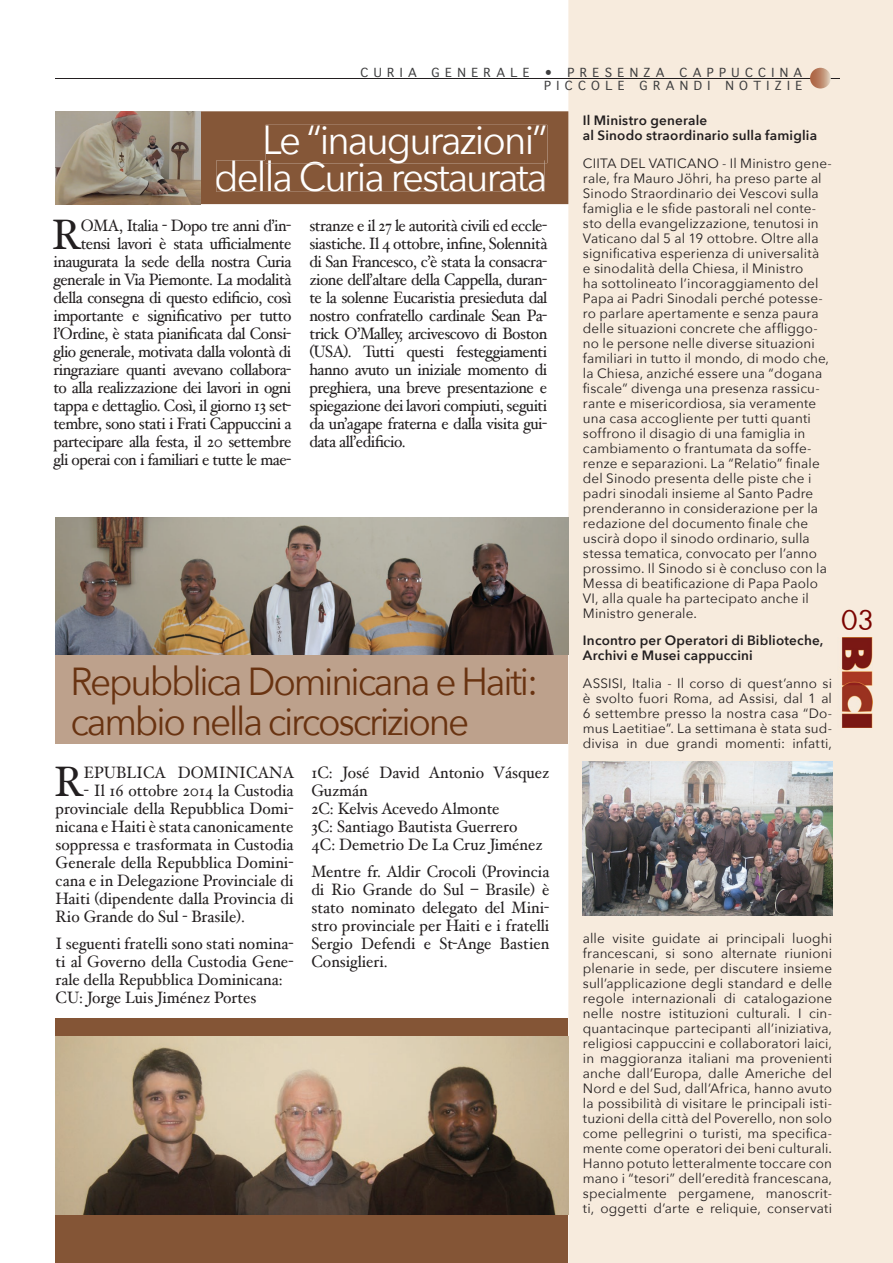
<style>
.page{position:relative;width:893px;height:1263px;background:#fff}
.page>*{position:absolute;margin:0;border:0;box-sizing:border-box;transform-origin:0 0}
.t1{font:42.6px "Hoefler Text";color:#231f20;scale:.95 1}
.t2{font:40.5px/37.5px "Avenir Next";letter-spacing:-.05em;color:#fff;text-align:right;scale:.95 1}
.t3{font:39px/40.5px "Avenir Next";letter-spacing:-.06em;color:#693311;scale:.95 1}
.t4{font:27px "Futura";color:#7b0300}
.t5{font:16.5px/18px "Hoefler Text";letter-spacing:-.03em;color:#231f20;text-align:justify;scale:.95 1}
.t6{font:16.5px/18px "Hoefler Text";color:#231f20;scale:.95 1}
.t7{font:13.5px/15px "Avenir Next";letter-spacing:.01em;color:#231f20;text-align:justify}
.t8{font:600 13.5px/15px "Avenir Next";letter-spacing:.015em;color:#231f20}
.t9{font:12px/13.5px "Geneva";letter-spacing:.45em;color:#3e3e3f;text-align:right}
</style>
<div class="page">
<div style="left:568px;top:0;width:325px;height:1263px;background:#f7ebdd"></div>
<img style="left:837px;top:638px;width:35px;height:90px">
<div style="left:56px;top:1018px;width:512px;height:245px;background:#845536"></div>
<hr style="left:55px;top:79px;width:784px;height:1px;background:#231f20">
<svg style="left:810px;top:68px;width:21px;height:21px"></svg>
<div style="left:56px;top:523px;width:512px;height:220px;background:#bda18c"></div>
<img style="left:56px;top:518px;width:512px;height:137px">
<div style="left:200px;top:111px;width:368px;height:93px;background:#855738"></div>
<div style="left:216px;top:125px;width:331px;height:67px;background:#855738"></div>
<hr style="left:266px;top:160px;width:278px;height:3px;background:#fff">
<img style="left:56px;top:111px;width:144px;height:93px">
<img style="left:56px;top:1036px;width:512px;height:178px">
<img style="left:583px;top:761px;width:249px;height:154px">
<p class="t9" style="left:361px;top:66px;width:443px">CURIA GENERALE • PRESENZA CAPPUCCINA<br>PICCOLE GRANDI NOTIZIE</p>
<h2 class="t2" style="left:214px;top:119px;width:352px">Le “inaugurazioni” della Curia restaurata</h2>
<p class="t5" style="left:53px;top:216px;width:252px;text-align:right">OMA, Italia - Dopo tre anni d’in&shy;tensi lavori è stata ufficialmente inaugurata la sede della nostra Curia generale in Via Piemonte. La modalità della consegna di questo edificio, così importante e significativo per tutto l’Ordine, è stata pianificata dal Consi&shy;glio generale, motivata dalla volontà di ringraziare quanti avevano collabora&shy;to alla realizzazione dei lavori in ogni tappa e dettaglio. Così, il giorno 13 set&shy;tembre, sono stati i Frati Cappuccini a partecipare alla festa, il 20 settembre gli operai con i familiari e tutte le mae-</p>
<p class="t5" style="left:309px;top:216px;width:252px">stranze e il 27 le autorità civili ed eccle&shy;siastiche. Il 4 ottobre, infine, Solennità di San Francesco, c’è stata la consacra&shy;zione dell’altare della Cappella, duran&shy;te la solenne Eucaristia presieduta dal nostro confratello cardinale Sean Pa&shy;trick O’Malley, arcivescovo di Boston (USA). Tutti questi festeggiamenti hanno avuto un iniziale momento di preghiera, una breve presentazione e spiegazione dei lavori compiuti, seguiti da un’agape fraterna e dalla visita gui&shy;data all’edificio.</p>
<h1 class="t1" style="left:52px;top:209px;width:33px">R</h1>
<h3 class="t3" style="left:71px;top:659px;width:494px">Repubblica Dominicana e Haiti: cambio nella circoscrizione</h3>
<h1 class="t1" style="left:54px;top:757px;width:33px">R</h1>
<p class="t6" style="left:84px;top:763px;width:223px">EPUBLICA DOMINICANA</p>
<p class="t5" style="left:56px;top:781px;width:252px;text-indent:28px">- Il 16 ottobre 2014 la Custodia provinciale della Repubblica Domi&shy;nicana e Haiti è stata canonicamente soppressa e trasformata in Custodia Generale della Repubblica Domini&shy;cana e in Delegazione Provinciale di Haiti (dipendente dalla Provincia di Rio Grande do Sul - Brasile).</p>
<p class="t6" style="left:56px;top:934px;width:252px">I seguenti fratelli sono stati nomina&shy;ti al Governo della Custodia Gene&shy;rale della Repubblica Dominicana:<br>CU: Jorge Luis Jiménez Portes</p>
<p class="t6" style="left:311px;top:763px;width:252px">1C: José David Antonio Vásquez<br>Guzmán<br>2C: Kelvis Acevedo Almonte<br>3C: Santiago Bautista Guerrero<br>4C: Demetrio De La Cruz Jiménez</p>
<p class="t5" style="left:311px;top:862px;width:252px">Mentre fr. Aldir Crocoli (Provincia di Rio Grande do Sul – Brasile) è stato nominato delegato del Mini&shy;stro provinciale per Haiti e i fratelli Sergio Defendi e St-Ange Bastien Consiglieri.</p>
<p class="t8" style="left:583px;top:112px;width:236px">Il Ministro generale<br>al Sinodo straordinario sulla famiglia</p>
<p class="t7" style="left:583px;top:155px;width:250px;text-align:left">CIITA DEL VATICANO - Il Ministro gene&shy;rale, fra Mauro Jöhri, ha preso parte al Sinodo Straordinario dei Vescovi sulla famiglia e le sfide pastorali nel conte&shy;sto della evangelizzazione, tenutosi in Vaticano dal 5 al 19 ottobre. Oltre alla significativa esperienza di universalità<br>e sinodalità della Chiesa, il Ministro<br>ha sottolineato l’incoraggiamento del Papa ai Padri Sinodali perché potesse&shy;ro parlare apertamente e senza paura delle situazioni concrete che affliggo&shy;no le persone nelle diverse situazioni familiari in tutto il mondo, di modo che, la Chiesa, anziché essere una “dogana fiscale” divenga una presenza rassicu&shy;rante e misericordiosa, sia veramente una casa accogliente per tutti quanti soffrono il disagio di una famiglia in cambiamento o frantumata da soffe&shy;renze e separazioni. La “Relatio” finale del Sinodo presenta delle piste che i padri sinodali insieme al Santo Padre prenderanno in considerazione per la redazione del documento finale che uscirà dopo il sinodo ordinario, sulla stessa tematica, convocato per l’anno prossimo. Il Sinodo si è concluso con la Messa di beatificazione di Papa Paolo VI, alla quale ha partecipato anche il Ministro generale.</p>
<p class="t8" style="left:583px;top:633px;width:242px">Incontro per Operatori di Biblioteche,<br>Archivi e Musei cappuccini</p>
<p class="t7" style="left:583px;top:675px;width:251px">ASSISI, Italia - Il corso di quest’anno si è svolto fuori Roma, ad Assisi, dal 1 al 6 settembre presso la nostra casa “Do&shy;mus Laetitiae”. La settimana è stata sud&shy;divisa in due grandi momenti: infatti,</p>
<p class="t7" style="left:583px;top:930px;width:251px">alle visite guidate ai principali luoghi francescani, si sono alternate riunioni plenarie in sede, per discutere insieme sull’applicazione degli standard e delle regole internazionali di catalogazione nelle nostre istituzioni culturali. I cin&shy;quantacinque partecipanti all’iniziativa, religiosi cappuccini e collaboratori laici, in maggioranza italiani ma provenienti anche dall’Europa, dalle Americhe del Nord e del Sud, dall’Africa, hanno avuto la possibilità di visitare le principali isti&shy;tuzioni della città del Poverello, non solo come pellegrini o turisti, ma specifica&shy;mente come operatori dei beni culturali.<br>Hanno potuto letteralmente toccare con mano i “tesori” dell’eredità francescana, specialmente pergamene, manoscrit&shy;ti, oggetti d’arte e reliquie, conservati</p>
<h3 class="t4" style="left:841px;top:602px;width:35px">03</h3>
</div>
